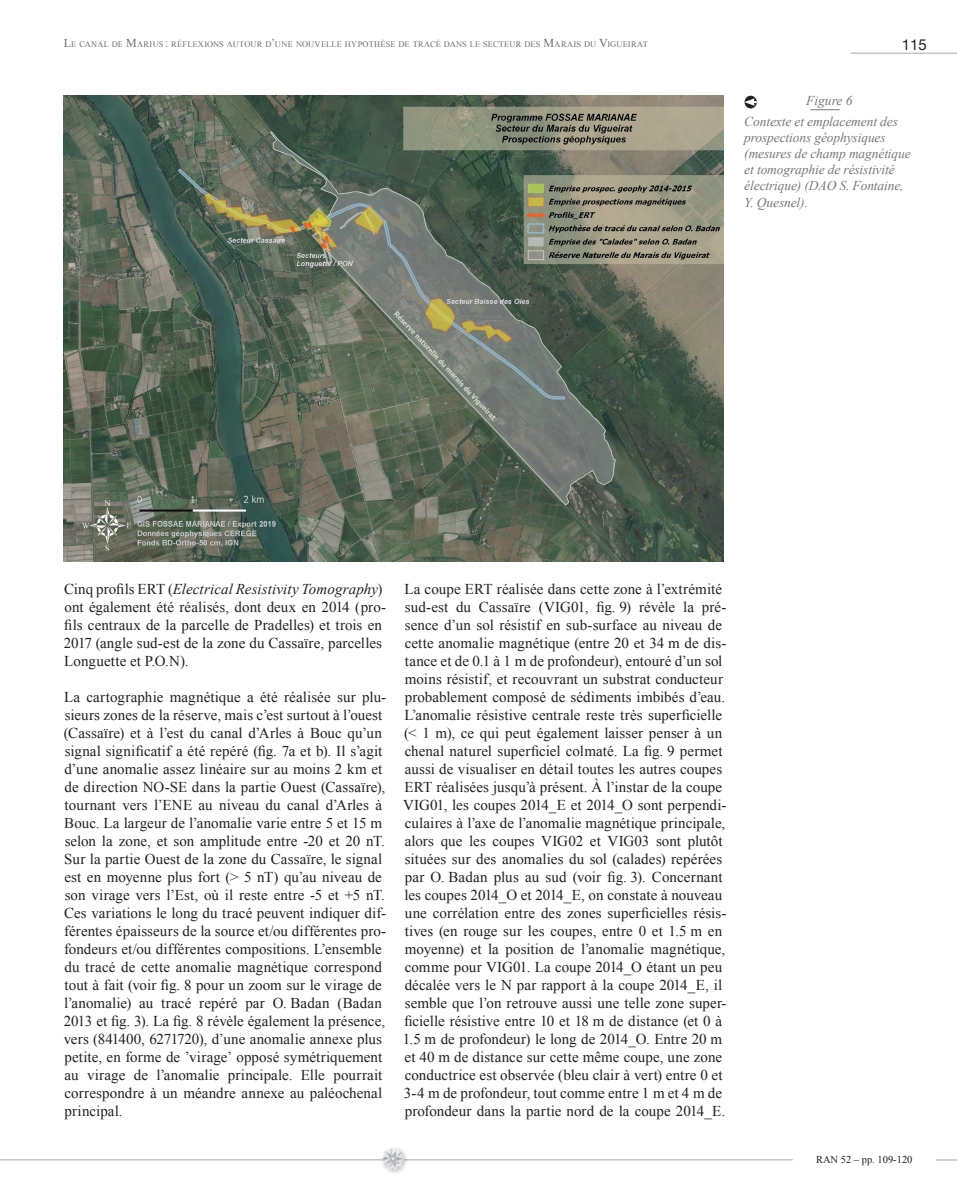
<style>
.page{position:relative;width:957px;height:1191px;background:#fff}
.page>*{position:absolute;margin:0;border:0;box-sizing:border-box;transform-origin:0 0}
.t1{font:15px/18px "Times New Roman";letter-spacing:.005em;color:#231f20}
.t2{font:15px "Helvetica Neue";color:#231f20}
.t3{font:italic 13.5px/16.2px "Times New Roman";letter-spacing:-.01em;color:#76787b}
.t4{font:10.5px "Times New Roman";color:#231f20}
.t5{font:8.4px "Times New Roman";letter-spacing:.015em;color:#6c6d70}
.s1{font-size:12px}
.s2{font-style:italic}
</style>
<div class="page">
<hr style="left:851px;top:53px;width:106px;height:1px;background:#a8a9ad">
<hr style="left:0;top:1159px;width:792px;height:1px;background:#a8a9ad">
<div style="left:380px;top:1145px;width:30px;height:30px;background:#231f20;opacity:.3"></div>
<svg style="left:383px;top:1147px;width:21px;height:23px"></svg>
<svg style="left:936px;top:1159px;width:21px;height:1px"></svg>
<img style="left:64px;top:96px;width:659px;height:466px">
<hr style="left:810px;top:109px;width:30px;height:1px;background:#76787b">
<svg style="left:744px;top:96px;width:13px;height:12px"></svg>
<svg style="left:744px;top:98px;width:12px;height:8px"></svg>
<p class="t5" style="left:64px;top:38px;width:586px"><span class="s1">L</span>E CANAL DE <span class="s1">M</span>ARIUS <span class="s1">:</span> RÉFLEXIONS AUTOUR D<span class="s1">’</span>UNE NOUVELLE HYPOTHÈSE DE TRACÉ DANS LE SECTEUR DES <span class="s1">M</span>ARAIS DU <span class="s1">V</span>IGUEIRAT</p>
<p class="t2" style="left:902px;top:34px;width:27px">115</p>
<p class="t3" style="left:744px;top:90px;width:155px;line-height:20.4px;text-indent:62px">Figure 6<br>Contexte et emplacement des</p>
<p class="t3" style="left:744px;top:129px;width:168px">prospections géophysiques (mesures de champ magnétique et tomographie de résistivité électrique) (DAO S. Fontaine,<br>Y. Quesnel).</p>
<p class="t1" style="left:64px;top:580px;width:324px">Cinq profils ERT (<span class="s2">Electrical Resistivity Tomography</span>) ont également été réalisés, dont deux en 2014 (pro&shy;fils centraux de la parcelle de Pradelles) et trois en 2017 (angle sud-est de la zone du Cassaïre, parcelles Longuette et P.O.N).</p>
<p class="t1" style="left:64px;top:688px;width:324px">La cartographie magnétique a été réalisée sur plu&shy;sieurs zones de la réserve, mais c’est surtout à l’ouest (Cassaïre) et à l’est du canal d’Arles à Bouc qu’un signal significatif a été repéré (fig. 7a et b). Il s’agit d’une anomalie assez linéaire sur au moins 2 km et de direction NO-SE dans la partie Ouest (Cassaïre), tournant vers l’ENE au niveau du canal d’Arles à Bouc. La largeur de l’anomalie varie entre 5 et 15 m selon la zone, et son amplitude entre -20 et 20 nT.<br>Sur la partie Ouest de la zone du Cassaïre, le signal est en moyenne plus fort (&gt; 5 nT) qu’au niveau de son virage vers l’Est, où il reste entre -5 et +5 nT.<br>Ces variations le long du tracé peuvent indiquer dif&shy;férentes épaisseurs de la source et/ou différentes pro&shy;fondeurs et/ou différentes compositions. L’ensemble du tracé de cette anomalie magnétique correspond tout à fait (voir fig. 8 pour un zoom sur le virage de l’anomalie) au tracé repéré par O. Badan (Badan 2013 et fig. 3). La fig. 8 révèle également la présence, vers (841400, 6271720), d’une anomalie annexe plus petite, en forme de ’virage’ opposé symétriquement au virage de l’anomalie principale. Elle pourrait correspondre à un méandre annexe au paléochenal principal.</p>
<p class="t1" style="left:403px;top:580px;width:325px">La coupe ERT réalisée dans cette zone à l’extrémité sud-est du Cassaïre (VIG01, fig. 9) révèle la pré&shy;sence d’un sol résistif en sub-surface au niveau de cette anomalie magnétique (entre 20 et 34 m de dis&shy;tance et de 0.1 à 1 m de profondeur), entouré d’un sol moins résistif, et recouvrant un substrat conducteur probablement composé de sédiments imbibés d’eau.<br>L’anomalie résistive centrale reste très superficielle (&lt; 1 m), ce qui peut également laisser penser à un chenal naturel superficiel colmaté. La fig. 9 permet aussi de visualiser en détail toutes les autres coupes ERT réalisées jusqu’à présent. À l’instar de la coupe VIG01, les coupes 2014_E et 2014_O sont perpendi&shy;culaires à l’axe de l’anomalie magnétique principale, alors que les coupes VIG02 et VIG03 sont plutôt situées sur des anomalies du sol (calades) repérées par O. Badan plus au sud (voir fig. 3). Concernant les coupes 2014_O et 2014_E, on constate à nouveau une corrélation entre des zones superficielles résis&shy;tives (en rouge sur les coupes, entre 0 et 1.5 m en moyenne) et la position de l’anomalie magnétique, comme pour VIG01. La coupe 2014_O étant un peu décalée vers le N par rapport à la coupe 2014_E, il semble que l’on retrouve aussi une telle zone super&shy;ficielle résistive entre 10 et 18 m de distance (et 0 à 1.5 m de profondeur) le long de 2014_O. Entre 20 m et 40 m de distance sur cette même coupe, une zone conductrice est observée (bleu clair à vert) entre 0 et 3-4 m de profondeur, tout comme entre 1 m et 4 m de profondeur dans la partie nord de la coupe 2014_E.</p>
<p class="t4" style="left:816px;top:1152px;width:98px">RAN 52 – pp. 109-120</p>
</div>
